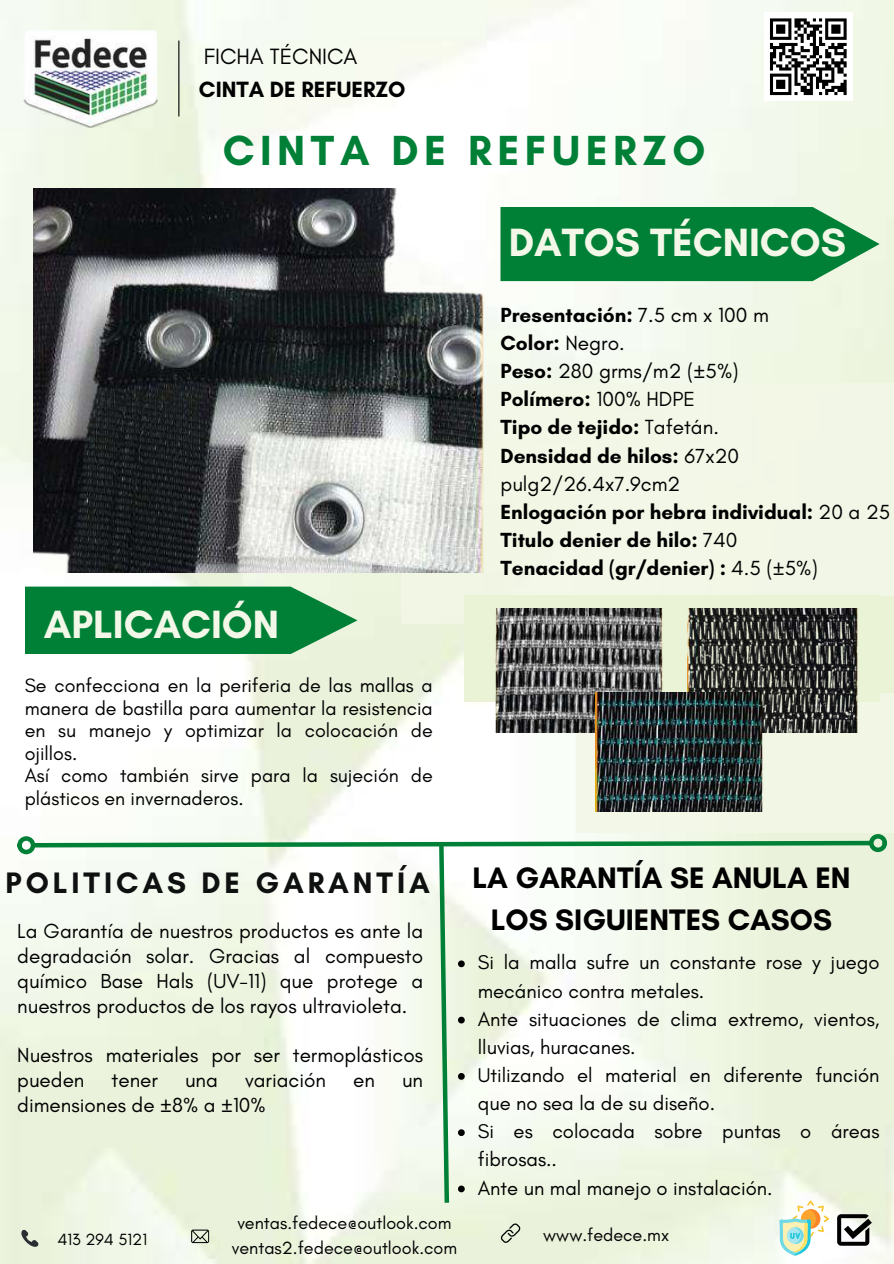
<style>
.page{position:relative;width:894px;height:1264px;background:#fff}
.page>*{position:absolute;margin:0;border:0;box-sizing:border-box;transform-origin:0 0}
.t1{font:700 42.9px "Glacial Indifference";letter-spacing:.13em;color:#008037}
.t2{font:700 40.2px "Glacial Indifference";color:#f3f7e7}
.t3{font:700 30.15px/41.7px "Glacial Indifference";color:#000;text-align:center}
.t4{font:700 30.15px "Glacial Indifference";letter-spacing:.13em;color:#0f1111}
.t5{font:700 22.5px "Glacial Indifference";color:#000}
.t6{font:22.5px "Glacial Indifference";color:#000}
.t7{font:700 20.85px/28.2px "Glacial Indifference";color:#000}
.t8{font:20.7px/24.8px "Glacial Indifference";color:#000;text-align:justify}
.t9{font:20.25px/28.2px "Glacial Indifference";color:#000}
.t10{font:19.65px/22.5px "Glacial Indifference";color:#000}
.t11{font:18px/24.8px "Glacial Indifference";color:#000;text-align:center}
.t12{font:16.5px "Glacial Indifference";color:#000}
.s1{font-weight:400}
.s2{font-family:"Noto Sans";font-weight:400}
.s3{font-family:"Noto Sans"}
</style>
<div class="page">
<img style="left:0;top:0;width:893px;height:1263px">
<img style="left:23px;top:30px;width:135px;height:98px">
<div style="left:763px;top:12px;width:89px;height:89px;background:#fff"></div>
<svg style="left:770px;top:18px;width:76px;height:77px"></svg>
<hr style="left:178px;top:41px;width:1px;height:75px;background:#000">
<div style="left:401px;top:384px;width:485px;height:240px;background:#f3f7e7"></div>
<div style="left:576px;top:384px;width:317px;height:449px;background:#f3f7e7"></div>
<div style="left:17px;top:836px;width:18px;height:18px;border:5px solid #008037;border-radius:50%"></div>
<div style="left:868px;top:834px;width:18px;height:18px;border:5px solid #008037;border-radius:50%"></div>
<svg style="left:500px;top:207px;width:379px;height:74px;background:#158a46"></svg>
<div style="left:468px;top:596px;width:425px;height:96px;background:#ebf3d7"></div>
<div style="left:464px;top:595px;width:415px;height:106px;background:#ebf3d7"></div>
<svg style="left:25px;top:586px;width:332px;height:68px;background:#198c49"></svg>
<img style="left:33px;top:189px;width:450px;height:383px">
<img style="left:493px;top:608px;width:170px;height:124px">
<img style="left:687px;top:608px;width:172px;height:124px">
<img style="left:595px;top:692px;width:169px;height:120px">
<svg style="left:17px;top:838px;width:857px;height:417px"></svg>
<p class="t6" style="left:204px;top:43px;width:155px">FICHA TÉCNICA</p>
<p class="t5" style="left:199px;top:76px;width:208px">CINTA DE REFUERZO</p>
<h1 class="t1" style="left:223px;top:124px;width:484px">CINTA DE REFUERZO</h1>
<h2 class="t2" style="left:508px;top:218px;width:339px">DATOS TÉCNICOS</h2>
<h2 class="t2" style="left:44px;top:599px;width:237px">APLICACIÓN</h2>
<p class="t10" style="left:25px;top:674px;width:409px">Se confecciona en la periferia de las mallas a manera de bastilla para aumentar la resistencia en su manejo y optimizar la colocación de ojillos.<br>Así como también sirve para la sujeción de plásticos en invernaderos.</p>
<p class="t7" style="left:500px;top:300px;width:391px">Presentación: <span class="s1">7.5 cm x 100 m<br></span>Color: <span class="s1">Negro.<br></span>Peso: <span class="s1">280 grms/m2 (</span><span class="s2">±</span><span class="s1">5%)<br></span>Polímero: <span class="s1">100% HDPE<br></span>Tipo de tejido: <span class="s1">Tafetán.<br></span>Densidad de hilos: <span class="s1">67x20 pulg2/26.4x7.9cm2<br></span>Enlogación por hebra individual: <span class="s1">20 a 25<br></span>Titulo denier de hilo: <span class="s1">740<br></span>Tenacidad (gr/denier) : <span class="s1">4.5 (</span><span class="s2">±</span><span class="s1">5%)</span></p>
<h3 class="t4" style="left:6px;top:864px;width:425px">POLITICAS DE GARANTÍA</h3>
<h3 class="t3" style="left:472px;top:857px;width:379px">LA GARANTÍA SE ANULA EN<br>LOS SIGUIENTES CASOS</h3>
<p class="t9" style="left:477px;top:948px;width:403px">Si la malla sufre un constante rose y juego mecánico contra metales.<br>Ante situaciones de clima extremo, vientos, lluvias, huracanes.<br>Utilizando el material en diferente función que no sea la de su diseño.<br>Si es colocada sobre puntas o áreas fibrosas..<br>Ante un mal manejo o instalación.</p>
<p class="t11" style="left:543px;top:1222px;width:127px">www.fedece.mx</p>
<p class="t8" style="left:17px;top:918px;width:407px">La Garantía de nuestros productos es ante la degradación solar. Gracias al compuesto químico Base Hals (UV-11) que protege a nuestros productos de los rayos ultravioleta.</p>
<p class="t8" style="left:17px;top:1042px;width:407px">Nuestros materiales por ser termoplásticos pueden</p>
<p class="t8" style="left:112px;top:1067px;width:48px">tener</p>
<p class="t8" style="left:185px;top:1067px;width:34px">una</p>
<p class="t8" style="left:245px;top:1067px;width:82px">variación</p>
<p class="t8" style="left:353px;top:1067px;width:23px">en</p>
<p class="t8" style="left:402px;top:1067px;width:23px">un</p>
<p class="t8" style="left:17px;top:1092px;width:250px">dimensiones de <span class="s3">±</span>8% a <span class="s3">±</span>10%</p>
<p class="t11" style="left:232px;top:1210px;width:227px">ventas.fedece@outlook.com ventas2.fedece@outlook.com</p>
<p class="t12" style="left:58px;top:1229px;width:91px">413 294 5121</p>
</div>
